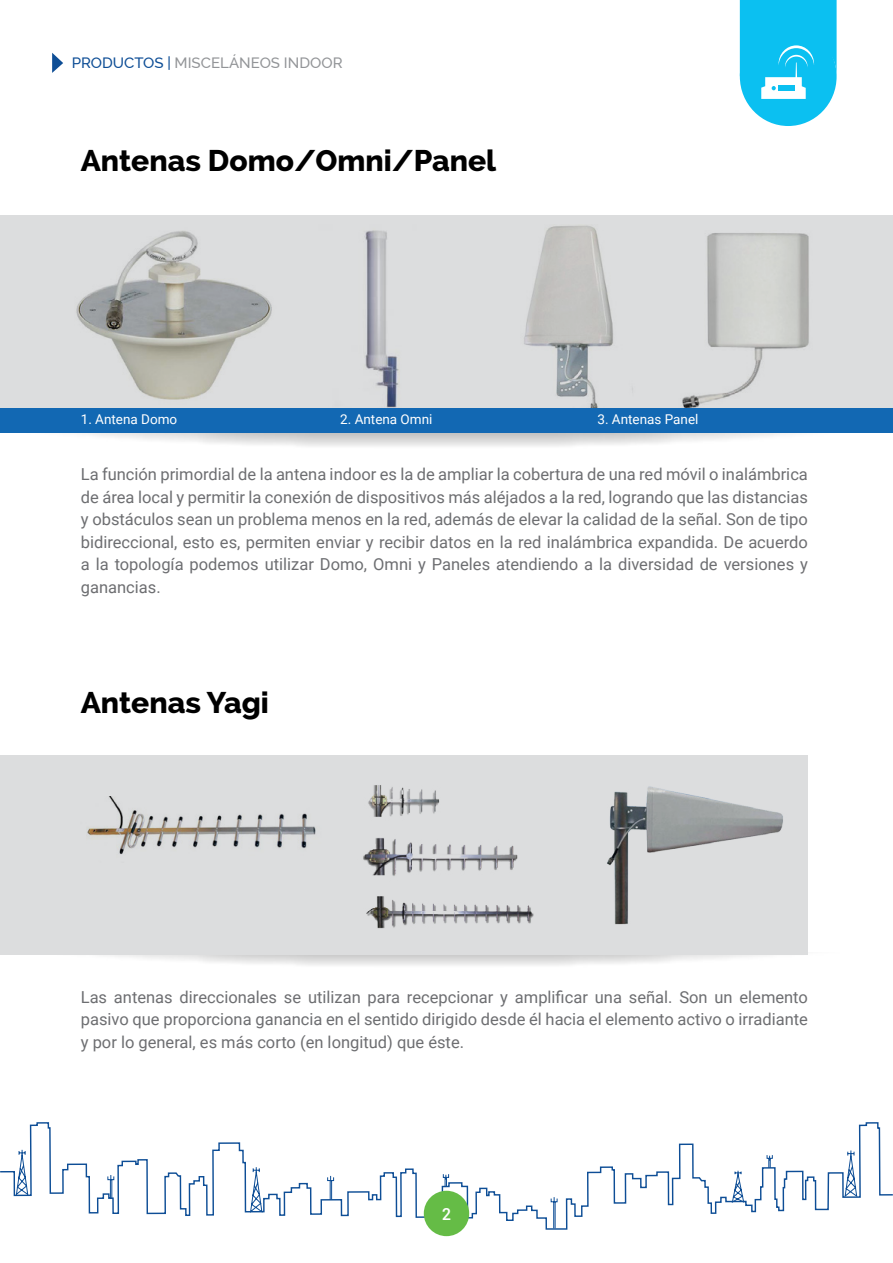
<style>
.page{position:relative;width:893px;height:1263px;background:#fff}
.page>*{position:absolute;margin:0;border:0;box-sizing:border-box;transform-origin:0 0}
.t1{font:800 30px "Raleway";color:#000}
.t2{font:16.5px/22.5px "Roboto";color:#6d6e71;text-align:justify}
.t3{font:500 16.5px "Roboto";color:#fff}
.t4{font:500 15px "Raleway";color:#939598}
.t5{font:13.5px "Roboto";color:#fff}
.s1{color:#0e4e96}
</style>
<div class="page">
<svg style="left:0;top:1122px;width:893px;height:108px"></svg>
<svg style="left:844px;top:1149px;width:14px;height:49px"></svg>
<div style="left:424px;top:1191px;width:45px;height:45px;background:#65bc46;border-radius:50%"></div>
<div style="left:0;top:216px;width:893px;height:199px;background:#dcddde"></div>
<div style="left:0;top:755px;width:808px;height:199px;background:#dcddde"></div>
<img style="left:47px;top:231px;width:244px;height:178px">
<img style="left:87px;top:796px;width:229px;height:58px">
<img style="left:363px;top:785px;width:171px;height:144px">
<img style="left:607px;top:786px;width:176px;height:139px">
<img style="left:319px;top:230px;width:98px;height:179px">
<img style="left:485px;top:225px;width:165px;height:184px">
<img style="left:650px;top:233px;width:189px;height:176px">
<div style="left:0;top:409px;width:893px;height:24px;background:#1268b3"></div>
<svg style="left:740px;top:0;width:97px;height:126px;background:#32caf3"></svg>
<svg style="left:52px;top:53px;width:11px;height:20px"></svg>
<p class="t4" style="left:72px;top:54px;width:272px"><span class="s1">PRODUCTOS |</span> MISCELÁNEOS INDOOR</p>
<h1 class="t1" style="left:81px;top:144px;width:417px">Antenas Domo/Omni/Panel</h1>
<p class="t5" style="left:81px;top:410px;width:98px">1. Antena Domo</p>
<p class="t5" style="left:340px;top:410px;width:94px">2. Antena Omni</p>
<p class="t5" style="left:597px;top:410px;width:103px">3. Antenas Panel</p>
<p class="t2" style="left:81px;top:463px;width:729px">La función primordial de la antena indoor es la de ampliar la cobertura de una red móvil o inalámbrica de área local y permitir la conexión de dispositivos más aléjados a la red, logrando que las distancias y obstáculos sean un problema menos en la red, además de elevar la calidad de la señal. Son de tipo bidireccional, esto es, permiten enviar y recibir datos en la red inalámbrica expandida. De acuerdo a la topología podemos utilizar Domo, Omni y Paneles atendiendo a la diversidad de versiones y ganancias.</p>
<h1 class="t1" style="left:81px;top:685px;width:190px">Antenas Yagi</h1>
<p class="t2" style="left:81px;top:985px;width:729px">Las antenas direccionales se utilizan para recepcionar y amplificar una señal. Son un elemento pasivo que proporciona ganancia en el sentido dirigido desde él hacia el elemento activo o irradiante y por lo general, es más corto (en longitud) que éste.</p>
<p class="t3" style="left:442px;top:1202px;width:11px">2</p>
</div>
